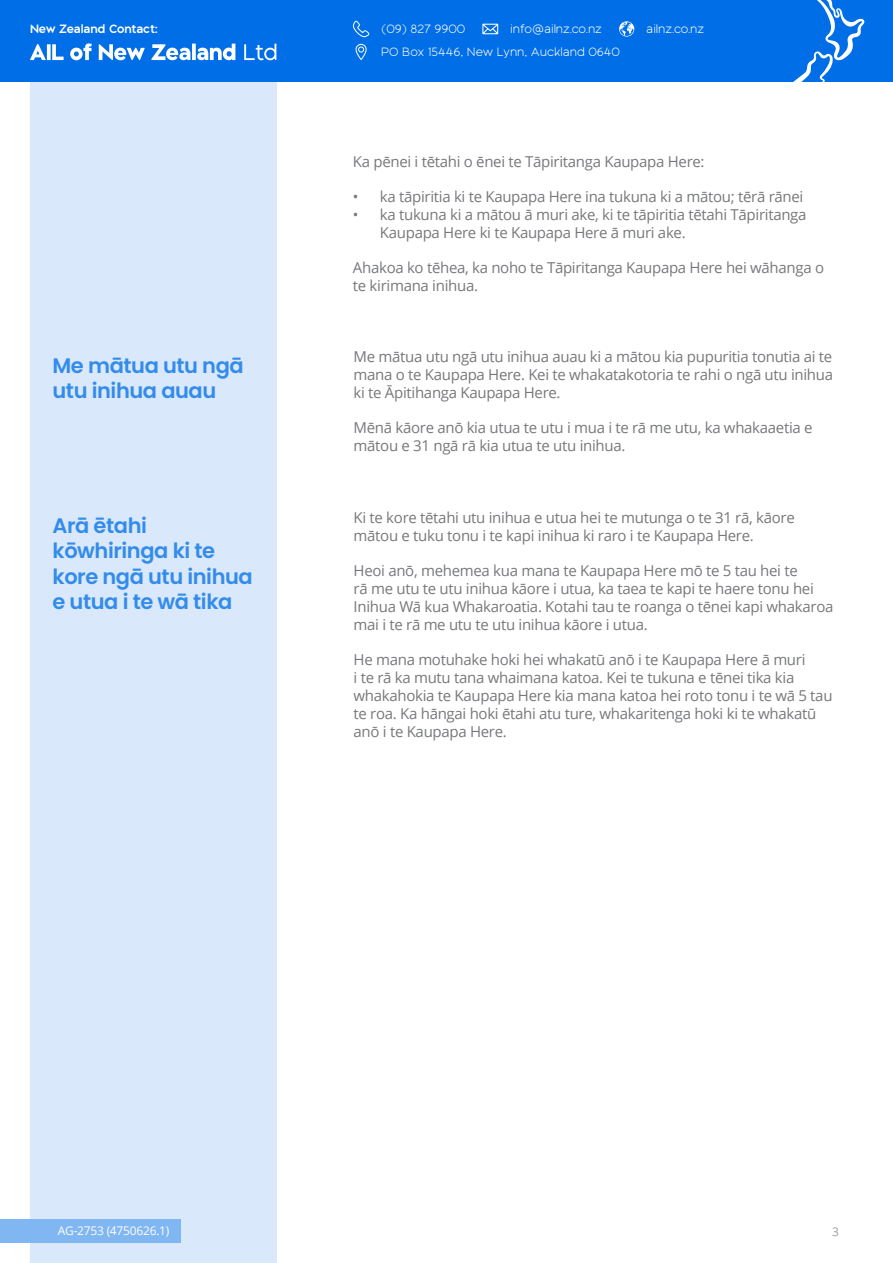
<style>
.page{position:relative;width:893px;height:1263px;background:#fff}
.page>*{position:absolute;margin:0;border:0;box-sizing:border-box;transform-origin:0 0}
.t1{font:600 21px/25.2px "Poppins";letter-spacing:-.02em;color:#338beb}
.t2{font:15px/18px "Open Sans";letter-spacing:-.02em;color:#77787b}
.t3{font:300 12.3px "Black Sans";letter-spacing:-.01em;color:#fff}
.t4{font:600 12.3px "Black Sans";letter-spacing:-.01em;color:#fff}
.t5{font:12px "Open Sans";letter-spacing:-.02em;color:#fff}
.t6{font:12px "Open Sans";color:#9d9fa2}
</style>
<div class="page">
<div style="left:30px;top:81px;width:246px;height:1182px;background:#d9e9fb"></div>
<div style="left:0;top:0;width:893px;height:81px;background:#006ee6"></div>
<svg style="left:777px;top:0;width:88px;height:82px"></svg>
<svg style="left:356px;top:44px;width:11px;height:16px"></svg>
<svg style="left:30px;top:44px;width:16px;height:16px"></svg>
<svg style="left:47px;top:44px;width:4px;height:16px"></svg>
<svg style="left:52px;top:44px;width:12px;height:16px"></svg>
<svg style="left:70px;top:43px;width:22px;height:17px"></svg>
<svg style="left:99px;top:44px;width:46px;height:16px"></svg>
<svg style="left:151px;top:44px;width:39px;height:16px"></svg>
<svg style="left:192px;top:44px;width:4px;height:16px"></svg>
<svg style="left:197px;top:44px;width:38px;height:16px"></svg>
<svg style="left:244px;top:44px;width:32px;height:16px"></svg>
<svg style="left:353px;top:20px;width:16px;height:18px"></svg>
<svg style="left:482px;top:24px;width:16px;height:10px"></svg>
<svg style="left:619px;top:21px;width:15px;height:16px"></svg>
<div style="left:0;top:1219px;width:181px;height:24px;background:#80b6f2"></div>
<p class="t4" style="left:30px;top:21px;width:130px">New Zealand Contact:</p>
<p class="t3" style="left:381px;top:21px;width:86px">(09) 827 9900</p>
<p class="t3" style="left:510px;top:21px;width:93px">info@ailnz.co.nz</p>
<p class="t3" style="left:646px;top:21px;width:60px">ailnz.co.nz</p>
<p class="t3" style="left:381px;top:45px;width:240px">PO Box 15446, New Lynn, Auckland 0640</p>
<h1 class="t1" style="left:52px;top:353px;width:193px">Me mātua utu ngā utu inihua auau</h1>
<p class="t2" style="left:353px;top:152px;width:353px">Ka pēnei i tētahi o ēnei te Tāpiritanga Kaupapa Here:</p>
<p class="t2" style="left:353px;top:187px;width:452px">• ka tāpiritia ki te Kaupapa Here ina tukuna ki a mātou; tērā rānei</p>
<p class="t2" style="left:380px;top:205px;width:428px;text-indent:-27px">• ka tukuna ki a mātou ā muri ake, ki te tāpiritia tētahi Tāpiritanga<br>Kaupapa Here ki te Kaupapa Here ā muri ake.</p>
<p class="t2" style="left:353px;top:258px;width:473px">Ahakoa ko tēhea, ka noho te Tāpiritanga Kaupapa Here hei wāhanga o te kirimana inihua.</p>
<p class="t2" style="left:354px;top:347px;width:481px;text-align:justify">Me mātua utu ngā utu inihua auau ki a mātou kia pupuritia tonutia ai te mana o te Kaupapa Here. Kei te whakatakotoria te rahi o ngā utu inihua ki te Āpitihanga Kaupapa Here.</p>
<p class="t2" style="left:354px;top:418px;width:460px">Mēnā kāore anō kia utua te utu i mua i te rā me utu, ka whakaaetia e mātou e 31 ngā rā kia utua te utu inihua.</p>
<h1 class="t1" style="left:52px;top:513px;width:202px">Arā ētahi kōwhiringa ki te kore ngā utu inihua e utua i te wā tika</h1>
<p class="t2" style="left:354px;top:508px;width:443px">Ki te kore tētahi utu inihua e utua hei te mutunga o te 31 rā, kāore mātou e tuku tonu i te kapi inihua ki raro i te Kaupapa Here.</p>
<p class="t2" style="left:354px;top:561px;width:481px">Heoi anō, mehemea kua mana te Kaupapa Here mō te 5 tau hei te<br>rā me utu te utu inihua kāore i utua, ka taea te kapi te haere tonu hei Inihua Wā kua Whakaroatia. Kotahi tau te roanga o tēnei kapi whakaroa mai i te rā me utu te utu inihua kāore i utua.</p>
<p class="t2" style="left:354px;top:650px;width:480px">He mana motuhake hoki hei whakatū anō i te Kaupapa Here ā muri<br>i te rā ka mutu tana whaimana katoa. Kei te tukuna e tēnei tika kia whakahokia te Kaupapa Here kia mana katoa hei roto tonu i te wā 5 tau te roa. Ka hāngai hoki ētahi atu ture, whakaritenga hoki ki te whakatū anō i te Kaupapa Here.</p>
<p class="t5" style="left:58px;top:1223px;width:113px">AG-2753 (4750626.1)</p>
<p class="t6" style="left:832px;top:1223px;width:8px">3</p>
</div>
